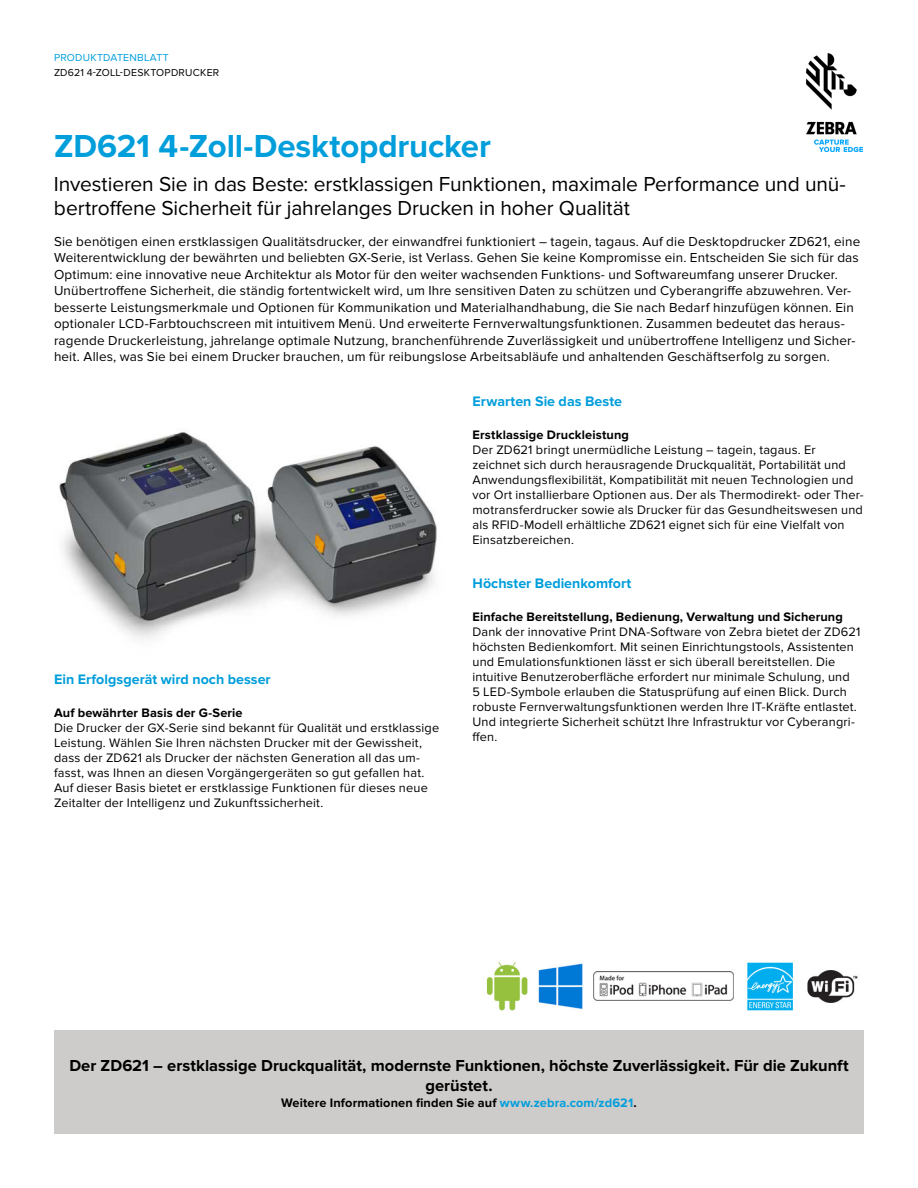
<style>
.page{position:relative;width:918px;height:1188px;background:#fff}
.page>*{position:absolute;margin:0;border:0;box-sizing:border-box;transform-origin:0 0}
.t1{font:700 33px "Proxima Nova";letter-spacing:-.005em;color:#009edb}
.t2{font:21px/24px "Proxima Nova";letter-spacing:-.005em;color:#000}
.t3{font:700 16.5px/20.2px "Proxima Nova";color:#000;text-align:center}
.t4{font:700 14.25px "Proxima Nova";color:#009edb}
.t5{font:13.5px/16.5px "Proxima Nova";letter-spacing:.01em;color:#000}
.t6{font:12.75px/15px "Proxima Nova";letter-spacing:.015em;color:#000}
.t7{font:700 12.75px "Proxima Nova";letter-spacing:.01em;color:#000}
.t8{font:10.5px "Proxima Nova";letter-spacing:.025em;color:#000}
.t9{font:10.5px "Proxima Nova";letter-spacing:.025em;color:#009edb}
.s1{color:#009edb}
</style>
<div class="page">
<img style="left:806px;top:54px;width:56px;height:97px">
<div style="left:54px;top:1031px;width:810px;height:103px;background:#cdccca"></div>
<img style="left:486px;top:962px;width:372px;height:49px">
<img style="left:58px;top:432px;width:379px;height:207px">
<p class="t9" style="left:54px;top:52px;width:116px">PRODUKTDATENBLATT</p>
<p class="t8" style="left:54px;top:66px;width:167px">ZD621 4-ZOLL-DESKTOPDRUCKER</p>
<h1 class="t1" style="left:54px;top:127px;width:438px">ZD621 4-Zoll-Desktopdrucker</h1>
<h2 class="t2" style="left:54px;top:173px;width:793px">Investieren Sie in das Beste: erstklassigen Funktionen, maximale Performance und unü&shy;bertroffene Sicherheit für jahrelanges Drucken in hoher Qualität</h2>
<p class="t5" style="left:54px;top:233px;width:808px">Sie benötigen einen erstklassigen Qualitätsdrucker, der einwandfrei funktioniert – tagein, tagaus. Auf die Desktopdrucker ZD621, eine Weiterentwicklung der bewährten und beliebten GX-Serie, ist Verlass. Gehen Sie keine Kompromisse ein. Entscheiden Sie sich für das Optimum: eine innovative neue Architektur als Motor für den weiter wachsenden Funktions- und Softwareumfang unserer Drucker.<br>Unübertroffene Sicherheit, die ständig fortentwickelt wird, um Ihre sensitiven Daten zu schützen und Cyberangriffe abzuwehren. Ver&shy;besserte Leistungsmerkmale und Optionen für Kommunikation und Materialhandhabung, die Sie nach Bedarf hinzufügen können. Ein optionaler LCD-Farbtouchscreen mit intuitivem Menü. Und erweiterte Fernverwaltungsfunktionen. Zusammen bedeutet das heraus&shy;ragende Druckerleistung, jahrelange optimale Nutzung, branchenführende Zuverlässigkeit und unübertroffene Intelligenz und Sicher&shy;heit. Alles, was Sie bei einem Drucker brauchen, um für reibungslose Arbeitsabläufe und anhaltenden Geschäftserfolg zu sorgen.</p>
<p class="t4" style="left:54px;top:671px;width:218px">Ein Erfolgsgerät wird noch besser</p>
<p class="t7" style="left:54px;top:706px;width:190px">Auf bewährter Basis der G-Serie</p>
<p class="t6" style="left:54px;top:721px;width:387px">Die Drucker der GX-Serie sind bekannt für Qualität und erstklassige Leistung. Wählen Sie Ihren nächsten Drucker mit der Gewissheit, dass der ZD621 als Drucker der nächsten Generation all das um&shy;fasst, was Ihnen an diesen Vorgängergeräten so gut gefallen hat.<br>Auf dieser Basis bietet er erstklassige Funktionen für dieses neue Zeitalter der Intelligenz und Zukunftssicherheit.</p>
<p class="t4" style="left:472px;top:393px;width:151px">Erwarten Sie das Beste</p>
<p class="t7" style="left:472px;top:427px;width:158px">Erstklassige Druckleistung</p>
<p class="t6" style="left:472px;top:443px;width:393px">Der ZD621 bringt unermüdliche Leistung – tagein, tagaus. Er zeichnet sich durch herausragende Druckqualität, Portabilität und Anwendungsflexibilität, Kompatibilität mit neuen Technologien und vor Ort installierbare Optionen aus. Der als Thermodirekt- oder Ther&shy;motransferdrucker sowie als Drucker für das Gesundheitswesen und als RFID-Modell erhältliche ZD621 eignet sich für eine Vielfalt von Einsatzbereichen.</p>
<p class="t4" style="left:472px;top:575px;width:160px">Höchster Bedienkomfort</p>
<p class="t7" style="left:472px;top:609px;width:372px">Einfache Bereitstellung, Bedienung, Verwaltung und Sicherung</p>
<p class="t6" style="left:472px;top:624px;width:389px">Dank der innovative Print DNA-Software von Zebra bietet der ZD621 höchsten Bedienkomfort. Mit seinen Einrichtungstools, Assistenten und Emulationsfunktionen lässt er sich überall bereitstellen. Die intuitive Benutzeroberfläche erfordert nur minimale Schulung, und 5 LED-Symbole erlauben die Statusprüfung auf einen Blick. Durch robuste Fernverwaltungsfunktionen werden Ihre IT-Kräfte entlastet.<br>Und integrierte Sicherheit schützt Ihre Infrastruktur vor Cyberangri&shy;ffen.</p>
<p class="t3" style="left:69px;top:1056px;width:781px">Der ZD621 – erstklassige Druckqualität, modernste Funktionen, höchste Zuverlässigkeit. Für die Zukunft gerüstet.</p>
<p class="t7" style="left:281px;top:1095px;width:357px">Weitere Informationen finden Sie auf <span class="s1">www.zebra.com/zd621</span>.</p>
</div>
